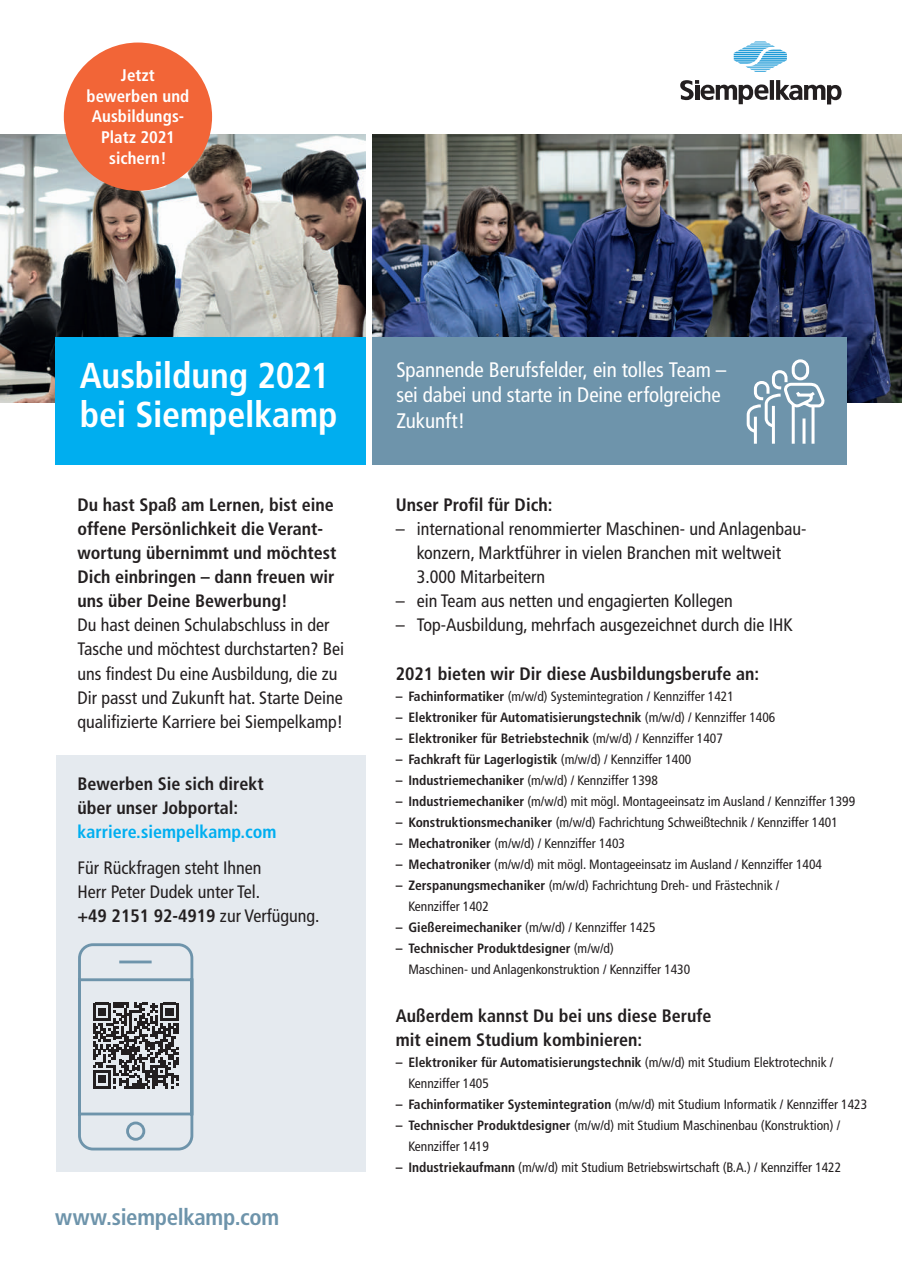
<style>
.page{position:relative;width:902px;height:1272px;background:#fff}
.page>*{position:absolute;margin:0;border:0;box-sizing:border-box;transform-origin:0 0}
.t1{font:700 condensed 36px/39px "Frutiger";letter-spacing:-.005em;color:#fff}
.t2{font:700 condensed 22.8px "Frutiger";letter-spacing:-.015em;color:#6e94ab}
.t3{font:condensed 21px/25.5px "Frutiger";letter-spacing:-.005em;color:#fff}
.t4{font:condensed 18px/24px "Frutiger";color:#231f20}
.t5{font:700 condensed 18px/24px "Frutiger";color:#231f20}
.t6{font:700 condensed 18px "Frutiger";color:#00aeef}
.t7{font:700 condensed 16.8px/20.5px "Frutiger";letter-spacing:.005em;color:#fff;text-align:center}
.t8{font:condensed 13.5px/21px "Frutiger";color:#231f20}
.t9{font:700 condensed 13.5px "Frutiger";color:#231f20}
.s1{font-weight:700}
.s2{font-weight:400}
</style>
<div class="page">
<img style="left:372px;top:134px;width:529px;height:269px">
<img style="left:0;top:134px;width:366px;height:269px">
<svg style="left:733px;top:41px;width:53px;height:31px"></svg>
<div style="left:769px;top:80px;width:5px;height:20px;background:#231f20"></div>
<svg style="left:680px;top:80px;width:88px;height:24px"></svg>
<svg style="left:776px;top:80px;width:65px;height:24px"></svg>
<div style="left:56px;top:337px;width:310px;height:127px;background:#00aeef"></div>
<div style="left:372px;top:337px;width:474px;height:127px;background:#6e94ab"></div>
<div style="left:56px;top:755px;width:310px;height:417px;background:#e5eaef"></div>
<svg style="left:78px;top:943px;width:116px;height:208px"></svg>
<div style="left:791px;top:359px;width:18px;height:21px;border:3px solid #fff;border-radius:7px"></div>
<hr style="left:791px;top:404px;width:3px;height:39px;background:#fff">
<hr style="left:811px;top:406px;width:3px;height:37px;background:#fff">
<hr style="left:802px;top:418px;width:3px;height:25px;background:#fff">
<hr style="left:771px;top:406px;width:3px;height:37px;background:#fff">
<hr style="left:753px;top:416px;width:3px;height:27px;background:#fff">
<svg style="left:746px;top:368px;width:78px;height:66px"></svg>
<div style="left:64px;top:43px;width:148px;height:148px;background:#f26537;border-radius:50%"></div>
<p class="t7" style="left:87px;top:65px;width:104px">Jetzt bewerben und<br>Ausbildungs-<br>Platz 2021 sichern!</p>
<h1 class="t1" style="left:80px;top:356px;width:259px">Ausbildung 2021 bei Siempelkamp</h1>
<h3 class="t3" style="left:396px;top:356px;width:331px">Spannende Berufsfelder, ein tolles Team – sei dabei und starte in Deine erfolgreiche<br>Zukunft!</h3>
<h3 class="t5" style="left:77px;top:493px;width:260px">Du hast Spaß am Lernen, bist eine offene Persönlichkeit die Verant&shy;wortung übernimmt und möchtest<br>Dich einbringen – dann freuen wir uns über Deine Bewerbung!</h3>
<h3 class="t4" style="left:77px;top:613px;width:268px">Du hast deinen Schulabschluss in der Tasche und möchtest durchstarten? Bei uns findest Du eine Ausbildung, die zu Dir passt und Zukunft hat. Starte Deine qualifizierte Karriere bei Siempelkamp!</h3>
<h3 class="t5" style="left:77px;top:772px;width:188px">Bewerben Sie sich direkt über unser Jobportal:</h3>
<h3 class="t6" style="left:77px;top:821px;width:200px">karriere.siempelkamp.com</h3>
<h3 class="t4" style="left:77px;top:856px;width:243px">Für Rückfragen steht Ihnen<br>Herr Peter Dudek unter Tel.<br><span class="s1">+49 2151 92-4919</span> zur Verfügung.</h3>
<h2 class="t2" style="left:55px;top:1203px;width:225px">www.siempelkamp.com</h2>
<h3 class="t5" style="left:395px;top:493px;width:158px">Unser Profil für Dich:</h3>
<h3 class="t4" style="left:417px;top:517px;width:391px;text-indent:-21px">– international renommierter Maschinen- und Anlagenbau&shy;konzern, Marktführer in vielen Branchen mit weltweit<br>3.000 Mitarbeitern</h3>
<h3 class="t4" style="left:395px;top:589px;width:338px">– ein Team aus netten und engagierten Kollegen</h3>
<h3 class="t4" style="left:395px;top:613px;width:398px">– Top-Ausbildung, mehrfach ausgezeichnet durch die IHK</h3>
<h3 class="t5" style="left:395px;top:661px;width:365px">2021 bieten wir Dir diese Ausbildungsberufe an:</h3>
<p class="t8" style="left:395px;top:685px;width:340px"><span class="s1">– Fachinformatiker</span> (m/w/d) Systemintegration / Kennziffer 1421</p>
<p class="t9" style="left:395px;top:709px;width:381px">– Elektroniker für Automatisierungstechnik <span class="s2">(m/w/d) / Kennziffer 1406</span></p>
<p class="t9" style="left:395px;top:730px;width:328px">– Elektroniker für Betriebstechnik <span class="s2">(m/w/d) / Kennziffer 1407</span></p>
<p class="t9" style="left:395px;top:751px;width:297px">– Fachkraft für Lagerlogistik <span class="s2">(m/w/d) / Kennziffer 1400</span></p>
<p class="t8" style="left:395px;top:769px;width:264px"><span class="s1">– Industriemechaniker</span> (m/w/d) / Kennziffer 1398</p>
<p class="t8" style="left:395px;top:790px;width:461px"><span class="s1">– Industriemechaniker</span> (m/w/d) mit mögl. Montageeinsatz im Ausland / Kennziffer 1399</p>
<p class="t8" style="left:395px;top:811px;width:443px"><span class="s1">– Konstruktionsmechaniker</span> (m/w/d) Fachrichtung Schweißtechnik / Kennziffer 1401</p>
<p class="t8" style="left:395px;top:832px;width:231px"><span class="s1">– Mechatroniker</span> (m/w/d) / Kennziffer 1403</p>
<p class="t8" style="left:395px;top:853px;width:428px"><span class="s1">– Mechatroniker</span> (m/w/d) mit mögl. Montageeinsatz im Ausland / Kennziffer 1404</p>
<p class="t8" style="left:408px;top:874px;width:372px;text-indent:-13px"><span class="s1">– Zerspanungsmechaniker</span> (m/w/d) Fachrichtung Dreh- und Frästechnik /<br>Kennziffer 1402</p>
<p class="t8" style="left:395px;top:916px;width:261px"><span class="s1">– Gießereimechaniker</span> (m/w/d) / Kennziffer 1425</p>
<p class="t8" style="left:408px;top:937px;width:283px;text-indent:-13px"><span class="s1">– Technischer Produktdesigner</span> (m/w/d)<br>Maschinen- und Anlagenkonstruktion / Kennziffer 1430</p>
<h3 class="t5" style="left:395px;top:1003px;width:317px">Außerdem kannst Du bei uns diese Berufe mit einem Studium kombinieren:</h3>
<p class="t8" style="left:408px;top:1051px;width:426px;text-indent:-13px"><span class="s1">– Elektroniker für Automatisierungstechnik</span> (m/w/d) mit Studium Elektrotechnik /<br>Kennziffer 1405</p>
<p class="t8" style="left:395px;top:1093px;width:473px"><span class="s1">– Fachinformatiker Systemintegration</span> (m/w/d) mit Studium Informatik / Kennziffer 1423</p>
<p class="t8" style="left:408px;top:1114px;width:433px;text-indent:-13px"><span class="s1">– Technischer Produktdesigner</span> (m/w/d) mit Studium Maschinenbau (Konstruktion) /<br>Kennziffer 1419</p>
<p class="t8" style="left:395px;top:1156px;width:447px"><span class="s1">– Industriekaufmann</span> (m/w/d) mit Studium Betriebswirtschaft (B.A.) / Kennziffer 1422</p>
</div>
